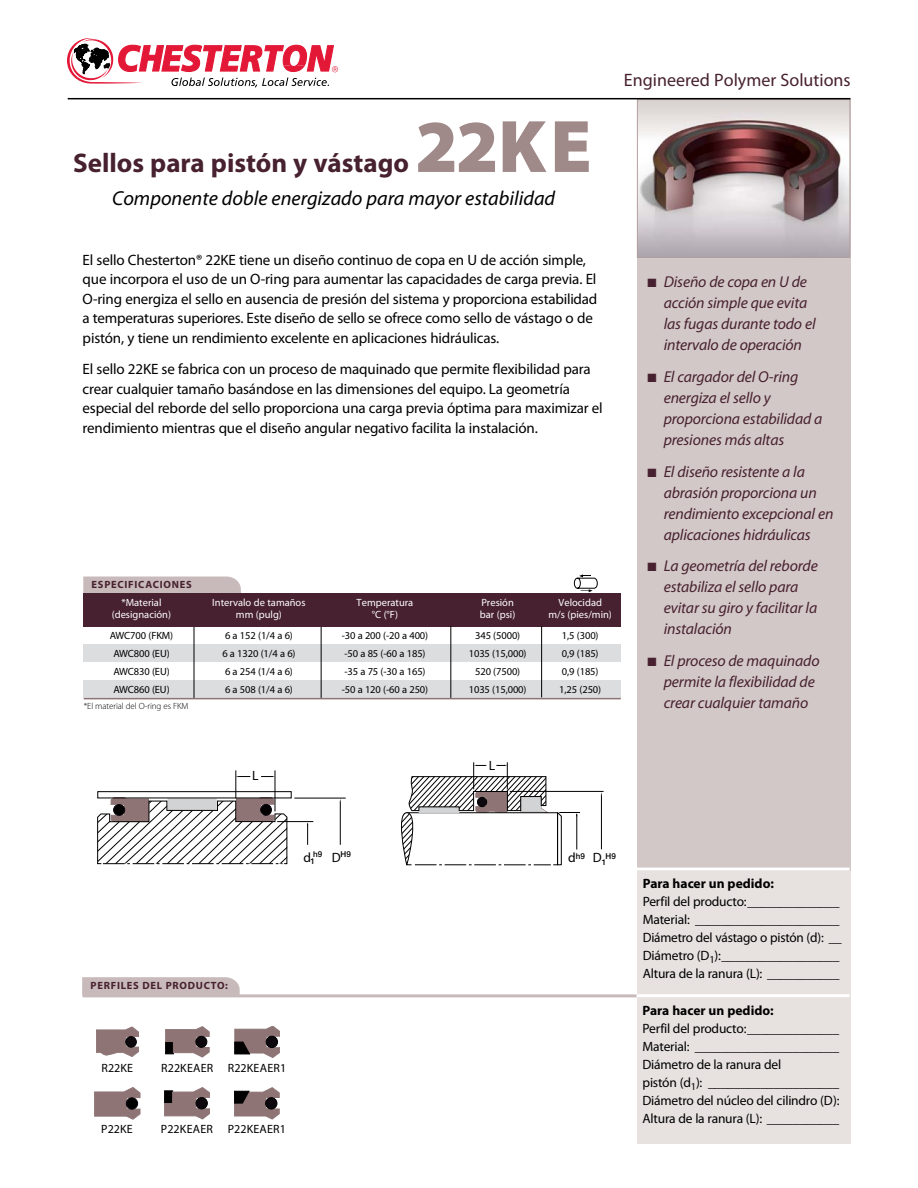
<style>
.page{position:relative;width:918px;height:1188px;background:#fff}
.page>*{position:absolute;margin:0;border:0;box-sizing:border-box;transform-origin:0 0}
.t1{font:900 75px "Myriad Pro";color:#a08989}
.t2{font:700 27px "Myriad Pro";color:#47212f}
.t3{font:italic 20.25px "Myriad Pro";color:#000}
.t4{font:18px "Myriad Pro";color:#47212f}
.t5{font:italic 15.75px/21px "Myriad Pro";letter-spacing:-.01em;color:#47212f}
.t6{font:15px/19.5px "Myriad Pro";letter-spacing:-.01em;color:#000}
.t7{font:13.5px/18px "Myriad Pro";letter-spacing:-.015em;color:#000}
.t8{font:700 13.5px "Myriad Pro";color:#000}
.t9{font:13.5px "Helvetica Neue CE";color:#000}
.t10{font:12px "Myriad Pro";letter-spacing:.01em;color:#000}
.t11{font:10.5px "Myriad Pro";letter-spacing:-.01em;color:#000}
.t12{font:10.5px "Myriad Pro";color:#fff}
.t13{font:700 10.5px "Myriad Pro";letter-spacing:.07em;color:#47212f}
.t14{font:300 9px "Myriad Pro";letter-spacing:-.01em;color:#000}
.t15{font:500 8.1px "Helvetica Neue CE";color:#000}
.s1{font-weight:400;font-size:13.5px}
</style>
<div class="page">
<hr style="left:83px;top:994px;width:570px;height:3px;background:#c8baba">
<div style="left:637px;top:99px;width:213px;height:771px;background:#d3c8c8"></div>
<img style="left:639px;top:102px;width:209px;height:154px">
<div style="left:637px;top:99px;width:213px;height:159px;border:1px solid #b3a0a0"></div>
<div style="left:83px;top:681px;width:538px;height:17px;background:#dcddde"></div>
<svg style="left:95px;top:1087px;width:45px;height:32px"></svg>
<div style="left:126px;top:1098px;width:12px;height:11px;background:#000;border-radius:50%"></div>
<div style="left:126px;top:1098px;width:12px;height:11px;border:1px solid #0d070e;border-radius:50%"></div>
<svg style="left:165px;top:1087px;width:45px;height:32px"></svg>
<div style="left:196px;top:1098px;width:11px;height:11px;background:#0d070e;border-radius:50%"></div>
<div style="left:196px;top:1097px;width:11px;height:12px;border:1px solid #000;border-radius:50%"></div>
<svg style="left:234px;top:1088px;width:45px;height:31px"></svg>
<svg style="left:96px;top:1027px;width:43px;height:30px"></svg>
<div style="left:126px;top:1037px;width:10px;height:10px;background:#0d070e;border-radius:50%"></div>
<div style="left:126px;top:1037px;width:10px;height:10px;border:1px solid #000;border-radius:50%"></div>
<svg style="left:166px;top:1027px;width:43px;height:30px"></svg>
<div style="left:196px;top:1036px;width:11px;height:11px;background:#0d070e;border-radius:50%"></div>
<div style="left:196px;top:1036px;width:11px;height:11px;border:1px solid #000;border-radius:50%"></div>
<svg style="left:235px;top:1026px;width:45px;height:32px"></svg>
<hr style="left:510px;top:791px;width:94px;height:1px;background:#000">
<hr style="left:601px;top:796px;width:1px;height:53px;background:#000">
<svg style="left:401px;top:762px;width:179px;height:104px"></svg>
<hr style="left:277px;top:821px;width:36px;height:1px;background:#000">
<hr style="left:340px;top:802px;width:1px;height:43px;background:#000">
<svg style="left:307px;top:822px;width:1px;height:23px"></svg>
<hr style="left:294px;top:798px;width:52px;height:1px;background:#000">
<svg style="left:97px;top:770px;width:195px;height:94px"></svg>
<div style="left:637px;top:871px;width:213px;height:272px;background:#e7e1e0"></div>
<hr style="left:636px;top:994px;width:214px;height:3px;background:#fff">
<hr style="left:636px;top:868px;width:214px;height:3px;background:#fff">
<div style="left:83px;top:644px;width:538px;height:18px;background:#dcddde"></div>
<svg style="left:83px;top:576px;width:158px;height:18px;background:#c3b4b5"></svg>
<hr style="left:194px;top:626px;width:1px;height:72px;background:#000">
<hr style="left:321px;top:626px;width:1px;height:72px;background:#000">
<div style="left:83px;top:594px;width:538px;height:33px;background:#47212f"></div>
<hr style="left:450px;top:626px;width:1px;height:72px;background:#000">
<hr style="left:541px;top:626px;width:1px;height:71px;background:#000">
<hr style="left:84px;top:698px;width:537px;height:1px;background:#8e7475">
<svg style="left:82px;top:977px;width:158px;height:19px;background:#c9bbbb"></svg>
<svg style="left:574px;top:574px;width:24px;height:18px"></svg>
<hr style="left:68px;top:98px;width:782px;height:1px;background:#000">
<svg style="left:67px;top:38px;width:271px;height:49px"></svg>
<h1 class="t1" style="left:415px;top:97px;width:178px">22KE</h1>
<h3 class="t3" style="left:112px;top:185px;width:444px">Componente doble energizado para mayor estabilidad</h3>
<h2 class="t2" style="left:73px;top:145px;width:337px">Sellos para pistón y vástago</h2>
<p class="t4" style="left:624px;top:69px;width:228px">Engineered Polymer Solutions</p>
<p class="t6" style="left:83px;top:250px;width:516px">El sello Chesterton® 22KE tiene un diseño continuo de copa en U de acción simple, que incorpora el uso de un O-ring para aumentar las capacidades de carga previa. El O-ring energiza el sello en ausencia de presión del sistema y proporciona estabilidad a temperaturas superiores. Este diseño de sello se ofrece como sello de vástago o de pistón, y tiene un rendimiento excelente en aplicaciones hidráulicas.</p>
<p class="t6" style="left:83px;top:359px;width:522px">El sello 22KE se fabrica con un proceso de maquinado que permite flexibilidad para crear cualquier tamaño basándose en las dimensiones del equipo. La geometría especial del reborde del sello proporciona una carga previa óptima para maximizar el rendimiento mientras que el diseño angular negativo facilita la instalación.</p>
<p class="t13" style="left:92px;top:578px;width:102px">Especificaciones</p>
<p class="t12" style="left:121px;top:596px;width:42px">*Material</p>
<p class="t12" style="left:212px;top:596px;width:95px">Intervalo de tamaños</p>
<p class="t12" style="left:357px;top:596px;width:58px">Temperatura</p>
<p class="t12" style="left:481px;top:596px;width:34px">Presión</p>
<p class="t12" style="left:559px;top:596px;width:45px">Velocidad</p>
<p class="t12" style="left:112px;top:608px;width:61px">(designación)</p>
<p class="t12" style="left:236px;top:608px;width:48px">mm (pulg)</p>
<p class="t12" style="left:372px;top:608px;width:28px">°C (°F)</p>
<p class="t12" style="left:480px;top:608px;width:37px">bar (psi)</p>
<p class="t12" style="left:549px;top:608px;width:65px">m/s (pies/min)</p>
<p class="t11" style="left:110px;top:629px;width:65px">AWC700 (FKM)</p>
<p class="t11" style="left:225px;top:629px;width:69px">6 a 152 (1/4 a 6)</p>
<p class="t11" style="left:342px;top:629px;width:88px">-30 a 200 (-20 a 400)</p>
<p class="t11" style="left:475px;top:629px;width:47px">345 (5000)</p>
<p class="t11" style="left:562px;top:629px;width:38px">1,5 (300)</p>
<p class="t11" style="left:113px;top:647px;width:58px">AWC800 (EU)</p>
<p class="t11" style="left:222px;top:647px;width:75px">6 a 1320 (1/4 a 6)</p>
<p class="t11" style="left:344px;top:647px;width:83px">-50 a 85 (-60 a 185)</p>
<p class="t11" style="left:469px;top:647px;width:59px">1035 (15,000)</p>
<p class="t11" style="left:562px;top:647px;width:38px">0,9 (185)</p>
<p class="t11" style="left:113px;top:665px;width:58px">AWC830 (EU)</p>
<p class="t11" style="left:225px;top:665px;width:69px">6 a 254 (1/4 a 6)</p>
<p class="t11" style="left:344px;top:665px;width:83px">-35 a 75 (-30 a 165)</p>
<p class="t11" style="left:475px;top:665px;width:47px">520 (7500)</p>
<p class="t11" style="left:562px;top:665px;width:38px">0,9 (185)</p>
<p class="t11" style="left:113px;top:683px;width:58px">AWC860 (EU)</p>
<p class="t11" style="left:225px;top:683px;width:69px">6 a 508 (1/4 a 6)</p>
<p class="t11" style="left:342px;top:683px;width:88px">-50 a 120 (-60 a 250)</p>
<p class="t11" style="left:469px;top:683px;width:59px">1035 (15,000)</p>
<p class="t11" style="left:559px;top:683px;width:43px">1,25 (250)</p>
<p class="t14" style="left:84px;top:700px;width:106px">*El material del O-ring es FKM</p>
<p class="t5" style="left:664px;top:271px;width:153px;text-indent:-16px">■ Diseño de copa en U de acción simple que evita las fugas durante todo el intervalo de operación</p>
<p class="t5" style="left:664px;top:366px;width:160px;text-indent:-16px">■ El cargador del O-ring energiza el sello y proporciona estabilidad a presiones más altas</p>
<p class="t5" style="left:664px;top:461px;width:171px;text-indent:-16px">■ El diseño resistente a la abrasión proporciona un rendimiento excepcional en aplicaciones hidráulicas</p>
<p class="t5" style="left:664px;top:555px;width:156px;text-indent:-16px">■ La geometría del reborde estabiliza el sello para evitar su giro y facilitar la instalación</p>
<p class="t5" style="left:664px;top:650px;width:157px;text-indent:-16px">■ El proceso de maquinado permite la flexibilidad de crear cualquier tamaño</p>
<p class="t9" style="left:252px;top:767px;width:8px">L</p>
<p class="t9" style="left:489px;top:757px;width:8px">L</p>
<p class="t15" style="left:341px;top:849px;width:12px">H9</p>
<p class="t15" style="left:303px;top:849px;width:21px">H9h9</p>
<p class="t9" style="left:332px;top:849px;width:10px">D</p>
<p class="t15" style="left:606px;top:850px;width:18px"><span class="s1">d</span>h9</p>
<p class="t15" style="left:568px;top:851px;width:18px"><span class="s1">d</span>h9</p>
<p class="t15" style="left:606px;top:851px;width:12px">H9</p>
<p class="t9" style="left:294px;top:849px;width:19px">Dd</p>
<p class="t9" style="left:593px;top:849px;width:15px">D<sub>1</sub></p>
<p class="t15" style="left:310px;top:856px;width:6px">1</p>
<p class="t13" style="left:91px;top:979px;width:139px">perfiles del producto:</p>
<p class="t10" style="left:102px;top:1060px;width:33px">R22KE</p>
<p class="t10" style="left:161px;top:1061px;width:126px">R22KEAER R22KEAER1</p>
<p class="t10" style="left:101px;top:1122px;width:33px">P22KE</p>
<p class="t10" style="left:161px;top:1122px;width:127px">P22KEAER P22KEAER1</p>
<p class="t8" style="left:643px;top:874px;width:133px">Para hacer un pedido:</p>
<p class="t7" style="left:643px;top:892px;width:201px">Perfil del producto:______________ Material: ______________________ Diámetro del vástago o pistón (d): __ Diámetro (D<sub>1</sub>):__________________ Altura de la ranura (L): ___________</p>
<p class="t8" style="left:643px;top:1001px;width:133px">Para hacer un pedido:</p>
<p class="t7" style="left:643px;top:1019px;width:199px">Perfil del producto:______________ Material: ______________________ Diámetro de la ranura del<br>pistón (d<sub>1</sub>): ____________________ Diámetro del núcleo del cilindro (D):<br>Altura de la ranura (L): ___________</p>
</div>
